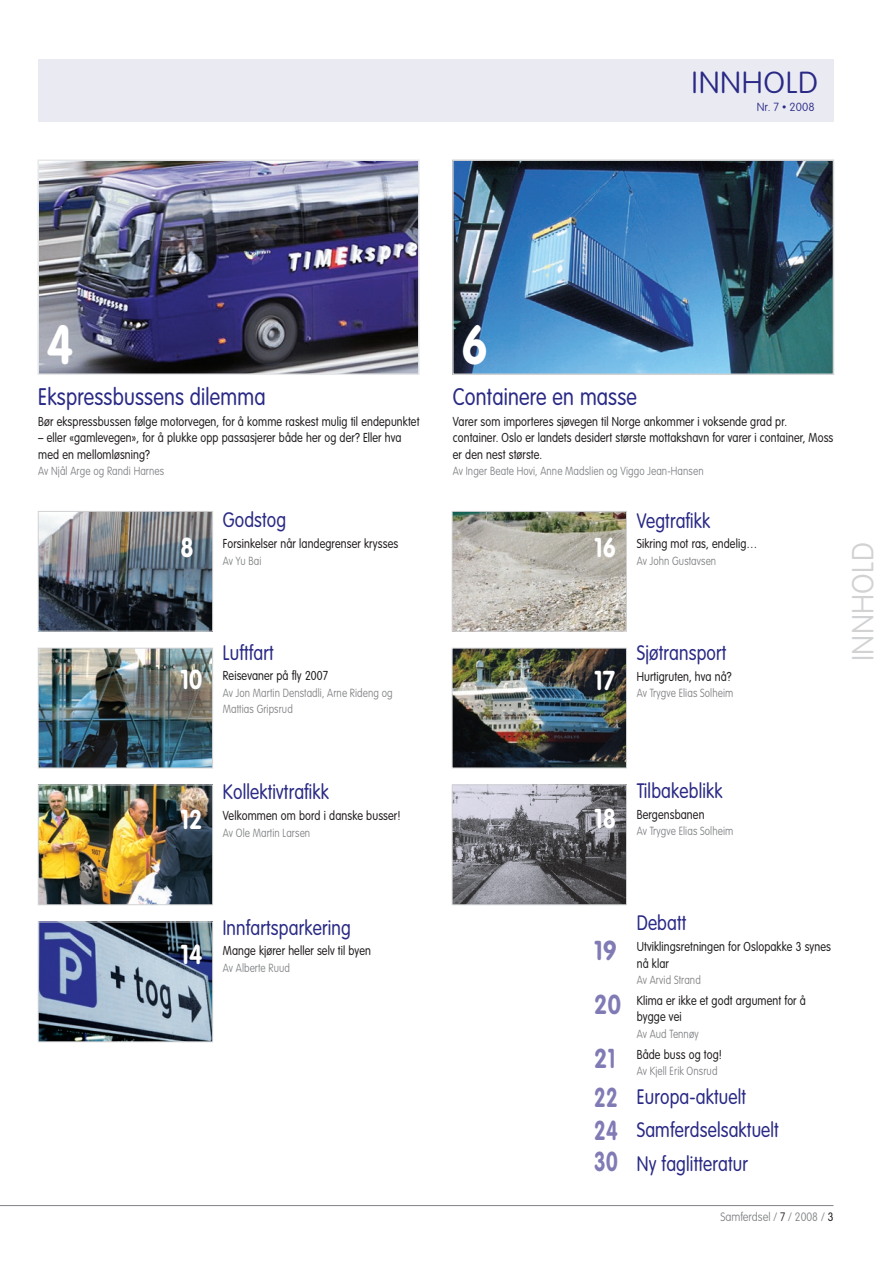
<style>
.page{position:relative;width:893px;height:1263px;background:#fff}
.page>*{position:absolute;margin:0;border:0;box-sizing:border-box;transform-origin:0 0}
.innhold_stor_pagina{font:700 54px "VAG Rounded LT";color:#fff;scale:.85 1}
.tema_vert{font:100 30px "VAG Rounded LT";letter-spacing:.01em;color:#d1d2d4}
.logotyp{font:100 30px "VAG Rounded LT";letter-spacing:.02em;color:#2a2a86;scale:1.05 1}
.innhold_tittel_stor{font:300 23.7px "VAG Rounded LT";letter-spacing:.01em;color:#2a2a86;scale:.85 1}
.innhold_tittel{font:300 20.7px "VAG Rounded LT";letter-spacing:.01em;color:#2a2a86;scale:.85 1}
.innhold_txt{font:300 20.7px "VAG Rounded LT";letter-spacing:.01em;color:#2a2a86;scale:.85 1}
.innhold_txt_stor{font:300 12.75px/16.5px "VAG Rounded LT";letter-spacing:.01em;color:#231f20;scale:.85 1}
.innhold_txt-2{font:300 12.75px/16.5px "VAG Rounded LT";letter-spacing:.01em;color:#231f20;scale:.85 1}
.pagina_h{font:100 12px "VAG Rounded LT";color:#808285;scale:.9 1}
.innhold_forfatter{font:100 11.7px/16.5px "VAG Rounded LT";letter-spacing:.01em;color:#808285;scale:.85 1}
.t1{font:100 11.7px "VAG Rounded LT";color:#2a2a86}
.s1{font-size:8.7px}
.s2{font-weight:700;font-size:27px;color:#fff}
.s3{font-weight:700;font-size:27px;color:#817bb5}
.s4{color:#231f20}
.s5{font-weight:300;color:#231f20}
</style>
<div class="page">
<hr style="left:0;top:1205px;width:833px;height:1px;background:#808285">
<div style="left:38px;top:60px;width:795px;height:62px;background:#eaeaf3"></div>
<img style="left:40px;top:162px;width:377px;height:210px">
<div style="left:37px;top:159px;width:383px;height:216px;border:2px solid #e6e7e9"></div>
<img style="left:455px;top:162px;width:376px;height:210px">
<div style="left:452px;top:159px;width:382px;height:216px;border:2px solid #d1d2d4"></div>
<img style="left:40px;top:650px;width:171px;height:116px">
<div style="left:38px;top:648px;width:175px;height:120px;border:1px solid #d1d2d4"></div>
<img style="left:40px;top:786px;width:171px;height:117px">
<div style="left:38px;top:784px;width:175px;height:121px;border:1px solid #d1d2d4"></div>
<img style="left:40px;top:923px;width:171px;height:117px">
<div style="left:38px;top:921px;width:175px;height:121px;border:1px solid #d1d2d4"></div>
<img style="left:454px;top:513px;width:171px;height:116px">
<div style="left:452px;top:511px;width:175px;height:120px;border:1px solid #d1d2d4"></div>
<img style="left:454px;top:650px;width:171px;height:116px">
<div style="left:452px;top:648px;width:175px;height:120px;border:1px solid #d1d2d4"></div>
<img style="left:454px;top:786px;width:171px;height:117px">
<div style="left:452px;top:784px;width:175px;height:121px;border:1px solid #d1d2d4"></div>
<img style="left:40px;top:513px;width:171px;height:116px">
<div style="left:38px;top:511px;width:175px;height:120px;border:1px solid #d1d2d4"></div>
<p class="logotyp" style="left:692px;top:66px;width:122px">Innhold</p>
<p class="t1" style="left:757px;top:100px;width:60px">Nr. 7 <span class="s1">•</span> 2008</p>
<p class="innhold_stor_pagina" style="left:47px;top:313px;width:32px">4</p>
<p class="innhold_tittel_stor" style="left:38px;top:383px;width:269px">Ekspressbussens dilemma</p>
<p class="innhold_txt_stor" style="left:38px;top:413px;width:450px">Bør ekspressbussen følge motorvegen, for å komme raskest mulig til endepunktet</p>
<p class="innhold_txt_stor" style="left:38px;top:430px;width:429px">– eller «gamlevegen», for å plukke opp passasjerer både her og der? Eller hva med en mellomløsning?</p>
<p class="innhold_forfatter" style="left:38px;top:463px;width:150px">Av Njål Arge og Randi Harnes</p>
<p class="innhold_tittel" style="left:223px;top:508px;width:76px">Godstog</p>
<p class="innhold_txt-2" style="left:180px;top:536px;width:258px"><span class="s2">8</span> Forsinkelser når landegrenser krysses</p>
<p class="innhold_forfatter" style="left:223px;top:552px;width:47px">Av Yu Bai</p>
<p class="innhold_tittel" style="left:223px;top:640px;width:61px">Luftfart</p>
<p class="innhold_txt-2" style="left:180px;top:668px;width:175px"><span class="s2">10</span> Reisevaner på fly 2007</p>
<p class="innhold_forfatter" style="left:223px;top:685px;width:201px">Av Jon Martin Denstadli, Arne Rideng og<br>Mattias Gripsrud</p>
<p class="innhold_tittel" style="left:223px;top:780px;width:126px">Kollektivtrafikk</p>
<p class="innhold_txt-2" style="left:180px;top:808px;width:261px"><span class="s2">12</span> Velkommen om bord i danske busser!</p>
<p class="innhold_forfatter" style="left:223px;top:824px;width:104px">Av Ole Martin Larsen</p>
<p class="innhold_tittel" style="left:223px;top:915px;width:152px">Innfartsparkering</p>
<p class="innhold_txt-2" style="left:180px;top:943px;width:226px"><span class="s2">14</span> Mange kjører heller selv til byen</p>
<p class="innhold_forfatter" style="left:223px;top:960px;width:81px">Av Alberte Ruud</p>
<p class="innhold_stor_pagina" style="left:461px;top:313px;width:32px">6</p>
<p class="innhold_tittel_stor" style="left:453px;top:383px;width:218px">Containere en masse</p>
<p class="innhold_txt_stor" style="left:453px;top:413px;width:449px">Varer som importeres sjøvegen til Norge ankommer i voksende grad pr. container. Oslo er landets desidert største mottakshavn for varer i container, Moss er den nest største.</p>
<p class="innhold_forfatter" style="left:453px;top:463px;width:296px">Av Inger Beate Hovi, Anne Madslien og Viggo Jean-Hansen</p>
<p class="innhold_tittel" style="left:637px;top:508px;width:88px">Vegtrafikk</p>
<p class="innhold_txt-2" style="left:594px;top:536px;width:193px"><span class="s2">16</span> Sikring mot ras, endelig…</p>
<p class="innhold_forfatter" style="left:637px;top:553px;width:95px">Av John Gustavsen</p>
<p class="innhold_tittel" style="left:637px;top:641px;width:107px">Sjøtransport</p>
<p class="innhold_txt-2" style="left:594px;top:668px;width:163px"><span class="s2">17</span> Hurtigruten, hva nå?</p>
<p class="innhold_forfatter" style="left:637px;top:685px;width:115px">Av Trygve Elias Solheim</p>
<p class="tema_vert" style="left:846px;top:661px;width:120px;rotate:-90deg">Innhold</p>
<p class="innhold_tittel" style="left:637px;top:779px;width:103px">Tilbakeblikk</p>
<p class="innhold_txt-2" style="left:594px;top:807px;width:131px"><span class="s2">18</span> Bergensbanen</p>
<p class="innhold_forfatter" style="left:637px;top:823px;width:115px">Av Trygve Elias Solheim</p>
<p class="innhold_tittel" style="left:637px;top:911px;width:60px">Debatt</p>
<p class="innhold_txt-2" style="left:637px;top:939px;width:230px;text-indent:-43px"><span class="s3">19</span> Utviklingsretningen for Oslopakke 3 synes nå klar</p>
<p class="innhold_forfatter" style="left:637px;top:972px;width:77px">Av Arvid Strand</p>
<p class="innhold_txt-2" style="left:637px;top:993px;width:200px;text-indent:-43px"><span class="s3">20</span> Klima er ikke et godt argument for å bygge vei</p>
<p class="innhold_forfatter" style="left:637px;top:1026px;width:74px">Av Aud Tennøy</p>
<p class="innhold_txt-2" style="left:594px;top:1046px;width:152px"><span class="s3">21</span> Både buss og tog!</p>
<p class="innhold_forfatter" style="left:637px;top:1063px;width:96px">Av Kjell Erik Onsrud</p>
<p class="innhold_txt" style="left:594px;top:1085px;width:180px"><span class="s3">22</span> Europa-aktuelt</p>
<p class="innhold_txt" style="left:594px;top:1118px;width:219px"><span class="s3">24</span> Samferdselsaktuelt</p>
<p class="innhold_txt" style="left:594px;top:1151px;width:182px"><span class="s3">30</span> Ny faglitteratur</p>
<p class="pagina_h" style="left:720px;top:1210px;width:127px">Samferdsel / <span class="s4">7</span> / 2008 / <span class="s5">3</span></p>
</div>
